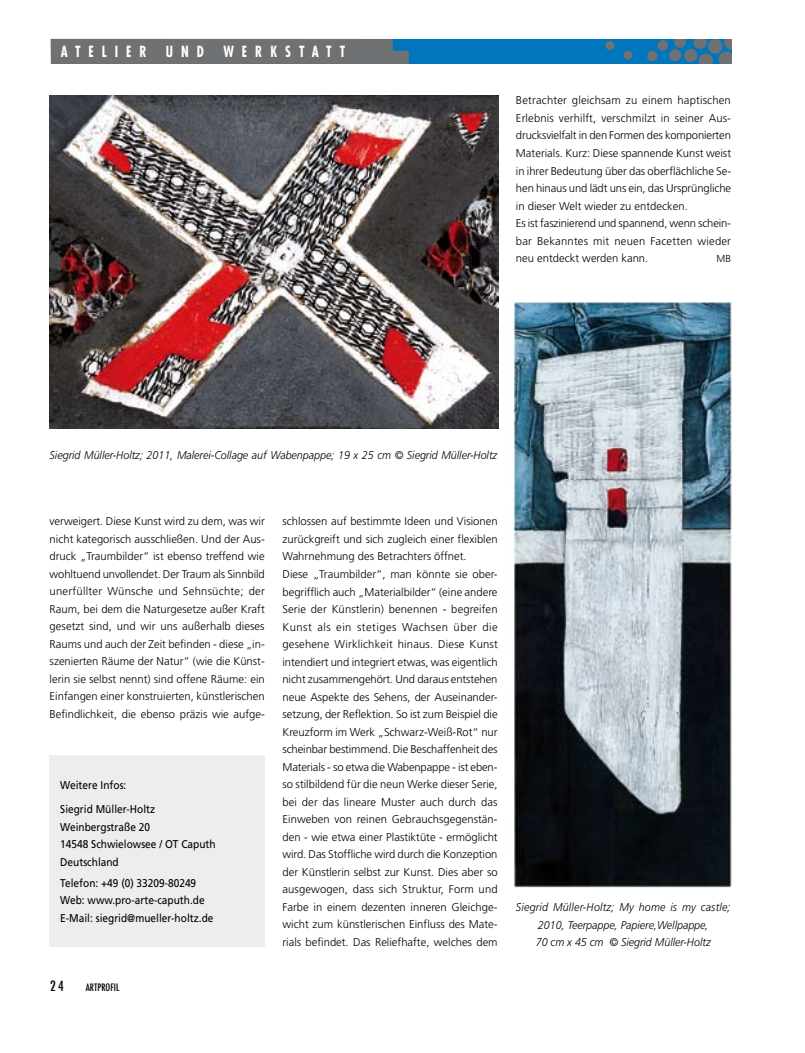
<style>
.page{position:relative;width:805px;height:1053px;background:#fff}
.page>*{position:absolute;margin:0;border:0;box-sizing:border-box;transform-origin:0 0}
.t1{font:700 condensed 15px "Futura";letter-spacing:.6em;color:#fff;scale:.89 1}
.t2{font:500 condensed 13.75px "Futura";color:#000}
.t3{font:300 11.25px/17.5px "Frutiger";color:#000}
.t4{font:italic 300 11.25px/17.5px "Frutiger";color:#000;text-align:center;scale:.95 1}
.t5{font:11.25px/17.5px "Frutiger";color:#000;scale:.9 1}
.t6{font:500 condensed 10px "Futura";color:#000}
.t7{font:300 10px "Frutiger";color:#000}
</style>
<div class="page">
<div style="left:51px;top:39px;width:680px;height:25px;background:#0076bd"></div>
<div style="left:708px;top:40px;width:13px;height:13px;background:#707173;border-radius:50%"></div>
<div style="left:708px;top:39px;width:13px;height:14px;border:1px solid #707173;border-radius:50%"></div>
<svg style="left:718px;top:39px;width:13px;height:25px"></svg>
<svg style="left:693px;top:39px;width:19px;height:25px"></svg>
<div style="left:684px;top:49px;width:12px;height:13px;background:#707173;border-radius:50%"></div>
<div style="left:684px;top:49px;width:13px;height:13px;border:1px solid #707173;border-radius:50%"></div>
<svg style="left:674px;top:39px;width:11px;height:8px"></svg>
<div style="left:669px;top:50px;width:11px;height:11px;background:#707173;border-radius:50%"></div>
<div style="left:669px;top:49px;width:11px;height:12px;border:1px solid #707173;border-radius:50%"></div>
<div style="left:657px;top:41px;width:10px;height:9px;background:#707173;border-radius:50%"></div>
<div style="left:657px;top:40px;width:10px;height:10px;border:1px solid #707173;border-radius:50%"></div>
<div style="left:647px;top:51px;width:10px;height:10px;background:#707173;border-radius:50%"></div>
<div style="left:647px;top:51px;width:10px;height:10px;border:1px solid #707173;border-radius:50%"></div>
<div style="left:605px;top:41px;width:8px;height:8px;background:#707173;border-radius:50%"></div>
<div style="left:605px;top:41px;width:9px;height:9px;border:1px solid #707173;border-radius:50%"></div>
<div style="left:624px;top:51px;width:8px;height:8px;background:#707173;border-radius:50%"></div>
<div style="left:623px;top:51px;width:9px;height:8px;border:1px solid #707173;border-radius:50%"></div>
<div style="left:51px;top:39px;width:358px;height:25px;background:#707173"></div>
<img style="left:50px;top:96px;width:448px;height:332px">
<img style="left:513px;top:302px;width:219px;height:586px">
<div style="left:50px;top:755px;width:215px;height:191px;background:#eceded"></div>
<h1 class="t1" style="left:61px;top:42px;width:98px">ATELIER</h1>
<h1 class="t1" style="left:166px;top:42px;width:44px">UND</h1>
<h1 class="t1" style="left:223px;top:42px;width:139px">WERKSTATT</h1>
<p class="t3" style="left:516px;top:92px;width:217px">Betrachter gleichsam zu einem haptischen Erlebnis verhilft, verschmilzt in seiner Aus&shy;drucksvielfalt in den Formen des komponierten Materials. Kurz: Diese spannende Kunst weist in ihrer Bedeutung über das oberflächliche Se&shy;hen hinaus und lädt uns ein, das Ursprüngliche in dieser Welt wieder zu entdecken.<br>Es ist faszinierend und spannend, wenn schein&shy;bar Bekanntes mit neuen Facetten wieder neu entdeckt werden kann.</p>
<p class="t7" style="left:716px;top:253px;width:16px">MB</p>
<p class="t4" style="left:50px;top:446px;width:472px">Siegrid Müller-Holtz; 2011, Malerei-Collage auf Wabenpappe; 19 x 25 cm © Siegrid Müller-Holtz</p>
<p class="t3" style="left:50px;top:512px;width:217px;text-align:justify">verweigert. Diese Kunst wird zu dem, was wir nicht kategorisch ausschließen. Und der Aus&shy;druck „Traumbilder“ ist ebenso treffend wie wohltuend unvollendet. Der Traum als Sinnbild unerfüllter Wünsche und Sehnsüchte; der Raum, bei dem die Naturgesetze außer Kraft gesetzt sind, und wir uns außerhalb dieses Raums und auch der Zeit befinden - diese „in&shy;szenierten Räume der Natur“ (wie die Künst&shy;lerin sie selbst nennt) sind offene Räume: ein Einfangen einer konstruierten, künstlerischen Befindlichkeit, die ebenso präzis wie aufge-</p>
<p class="t3" style="left:282px;top:512px;width:217px">schlossen auf bestimmte Ideen und Visionen zurückgreift und sich zugleich einer flexiblen Wahrnehmung des Betrachters öffnet.<br>Diese „Traumbilder“, man könnte sie ober&shy;begrifflich auch „Materialbilder“ (eine andere Serie der Künstlerin) benennen - begreifen Kunst als ein stetiges Wachsen über die gesehene Wirklichkeit hinaus. Diese Kunst intendiert und integriert etwas, was eigentlich nicht zusammengehört. Und daraus entstehen neue Aspekte des Sehens, der Auseinander&shy;setzung, der Reflektion. So ist zum Beispiel die Kreuzform im Werk „Schwarz-Weiß-Rot“ nur scheinbar bestimmend. Die Beschaffenheit des Materials - so etwa die Wabenpappe - ist eben&shy;so stilbildend für die neun Werke dieser Serie, bei der das lineare Muster auch durch das Einweben von reinen Gebrauchsgegenstän&shy;den - wie etwa einer Plastiktüte - ermöglicht wird. Das Stoffliche wird durch die Konzeption der Künstlerin selbst zur Kunst. Dies aber so ausgewogen, dass sich Struktur, Form und Farbe in einem dezenten inneren Gleichge&shy;wicht zum künstlerischen Einfluss des Mate&shy;rials befindet. Das Reliefhafte, welches dem</p>
<p class="t5" style="left:60px;top:772px;width:107px;line-height:24.6px">Weitere Infos:<br>Siegrid Müller-Holtz</p>
<p class="t5" style="left:60px;top:818px;width:174px">Weinbergstraße 20<br>14548 Schwielowsee / OT Caputh<br>Deutschland</p>
<p class="t5" style="left:60px;top:874px;width:172px">Telefon: +49 (0) 33209-80249<br>Web: www.pro-arte-caputh.de<br>E-Mail: siegrid@mueller-holtz.de</p>
<p class="t2" style="left:50px;top:977px;width:15px">24</p>
<p class="t6" style="left:86px;top:980px;width:35px">ARTPROFIL</p>
<p class="t4" style="left:516px;top:898px;width:227px">Siegrid Müller-Holtz; My home is my castle;<br>2010, Teerpappe, Papiere,Wellpappe,<br>70 cm x 45 cm © Siegrid Müller-Holtz</p>
</div>
